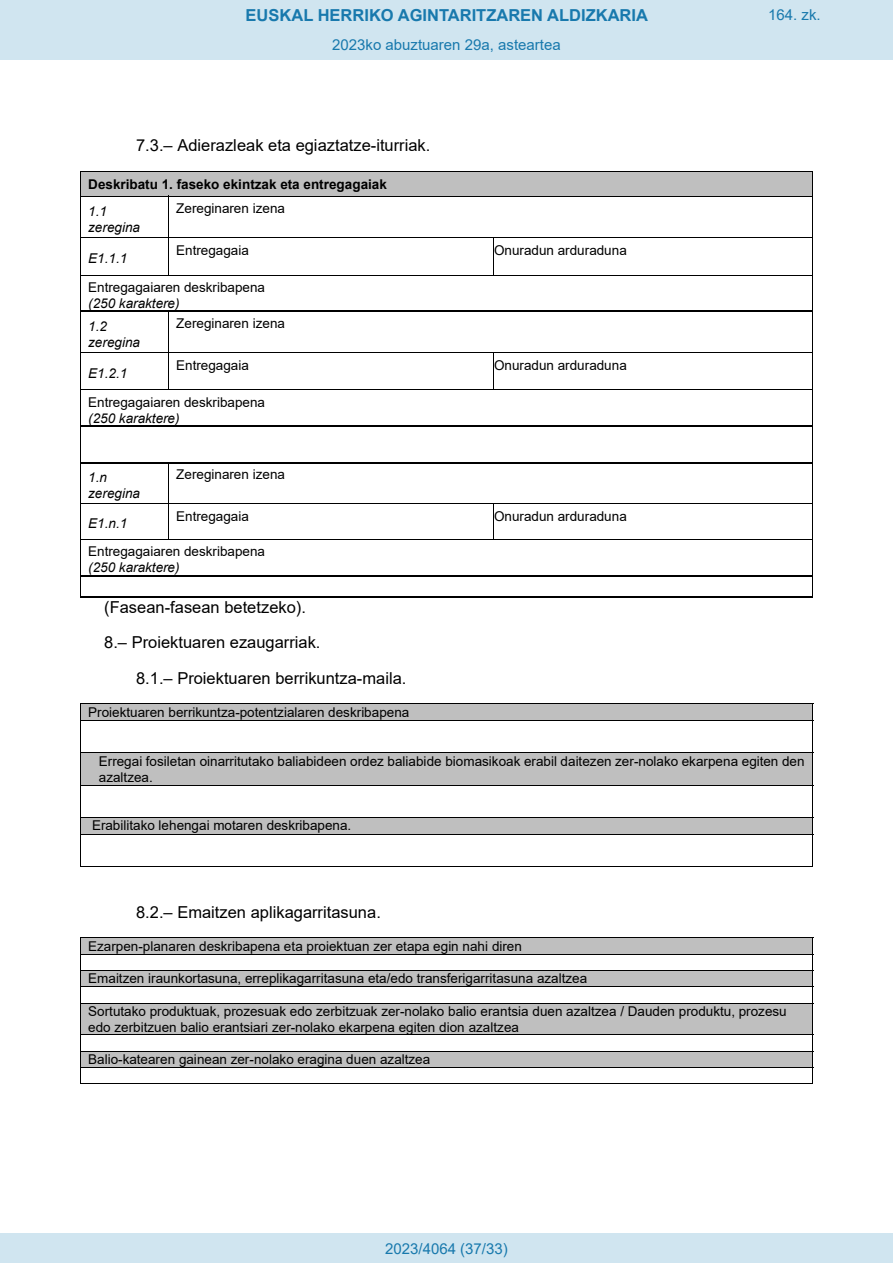
<style>
.page{position:relative;width:893px;height:1263px;background:#fff}
.page>*{position:absolute;margin:0;border:0;box-sizing:border-box;transform-origin:0 0}
.t1{font:16.5px "Arial";color:#000}
.t2{font:700 16.5px "Arial";color:#1879ad}
.Paginacion_Centro{font:15px "Arial";color:#1879ad}
.t3{font:13.5px/15.6px "Arial";color:#000}
.t4{font:italic 13.5px/15.5px "Arial";color:#000}
.t5{font:700 13.5px/27.2px "Arial";color:#000}
.s1{font-weight:400;font-style:italic}
.s2{font-style:italic}
</style>
<div class="page">
<div style="left:81px;top:172px;width:731px;height:24px;background:#bfbfbf"></div>
<svg style="left:80px;top:172px;width:1px;height:29px"></svg>
<hr style="left:81px;top:196px;width:87px;height:1px;background:#000">
<hr style="left:169px;top:196px;width:643px;height:1px;background:#000">
<svg style="left:812px;top:172px;width:1px;height:29px"></svg>
<hr style="left:80px;top:201px;width:1px;height:36px;background:#000">
<hr style="left:168px;top:201px;width:1px;height:36px;background:#000">
<hr style="left:812px;top:201px;width:1px;height:36px;background:#000">
<hr style="left:81px;top:237px;width:87px;height:1px;background:#000">
<hr style="left:169px;top:237px;width:324px;height:1px;background:#000">
<hr style="left:494px;top:237px;width:318px;height:1px;background:#000">
<hr style="left:80px;top:242px;width:1px;height:33px;background:#000">
<hr style="left:168px;top:242px;width:1px;height:33px;background:#000">
<hr style="left:493px;top:242px;width:1px;height:33px;background:#000">
<hr style="left:812px;top:242px;width:1px;height:33px;background:#000">
<hr style="left:81px;top:275px;width:731px;height:1px;background:#000">
<hr style="left:80px;top:280px;width:1px;height:31px;background:#000">
<hr style="left:812px;top:280px;width:1px;height:31px;background:#000">
<hr style="left:81px;top:311px;width:87px;height:1px;background:#000">
<hr style="left:168px;top:311px;width:644px;height:1px;background:#000">
<hr style="left:80px;top:316px;width:1px;height:36px;background:#000">
<hr style="left:168px;top:316px;width:1px;height:36px;background:#000">
<hr style="left:812px;top:316px;width:1px;height:36px;background:#000">
<hr style="left:81px;top:352px;width:87px;height:1px;background:#000">
<hr style="left:169px;top:352px;width:324px;height:1px;background:#000">
<hr style="left:494px;top:352px;width:318px;height:1px;background:#000">
<hr style="left:80px;top:357px;width:1px;height:33px;background:#000">
<hr style="left:168px;top:357px;width:1px;height:33px;background:#000">
<hr style="left:493px;top:357px;width:1px;height:33px;background:#000">
<hr style="left:812px;top:357px;width:1px;height:33px;background:#000">
<hr style="left:81px;top:390px;width:731px;height:1px;background:#000">
<hr style="left:80px;top:395px;width:1px;height:31px;background:#000">
<hr style="left:812px;top:395px;width:1px;height:31px;background:#000">
<hr style="left:81px;top:426px;width:731px;height:1px;background:#000">
<hr style="left:80px;top:431px;width:1px;height:31px;background:#000">
<hr style="left:812px;top:431px;width:1px;height:31px;background:#000">
<hr style="left:81px;top:462px;width:87px;height:1px;background:#000">
<hr style="left:168px;top:462px;width:644px;height:1px;background:#000">
<hr style="left:80px;top:467px;width:1px;height:36px;background:#000">
<hr style="left:168px;top:467px;width:1px;height:36px;background:#000">
<hr style="left:812px;top:467px;width:1px;height:36px;background:#000">
<hr style="left:81px;top:503px;width:87px;height:1px;background:#000">
<hr style="left:169px;top:503px;width:324px;height:1px;background:#000">
<hr style="left:494px;top:503px;width:318px;height:1px;background:#000">
<hr style="left:80px;top:508px;width:1px;height:31px;background:#000">
<hr style="left:168px;top:508px;width:1px;height:31px;background:#000">
<hr style="left:493px;top:508px;width:1px;height:31px;background:#000">
<hr style="left:812px;top:508px;width:1px;height:31px;background:#000">
<hr style="left:81px;top:539px;width:731px;height:1px;background:#000">
<hr style="left:80px;top:544px;width:1px;height:31px;background:#000">
<hr style="left:812px;top:544px;width:1px;height:31px;background:#000">
<hr style="left:81px;top:575px;width:731px;height:1px;background:#000">
<svg style="left:80px;top:575px;width:1px;height:21px"></svg>
<hr style="left:80px;top:596px;width:732px;height:1px;background:#000">
<svg style="left:812px;top:575px;width:1px;height:22px"></svg>
<div style="left:88px;top:704px;width:717px;height:16px;background:#bfbfbf"></div>
<hr style="left:80px;top:704px;width:733px;height:1px;background:#000">
<svg style="left:80px;top:705px;width:1px;height:15px"></svg>
<svg style="left:812px;top:705px;width:1px;height:15px"></svg>
<hr style="left:80px;top:720px;width:733px;height:1px;background:#000">
<hr style="left:80px;top:721px;width:1px;height:31px;background:#000">
<hr style="left:812px;top:721px;width:1px;height:31px;background:#000">
<div style="left:88px;top:753px;width:717px;height:16px;background:#bfbfbf"></div>
<div style="left:88px;top:769px;width:717px;height:16px;background:#bfbfbf"></div>
<hr style="left:80px;top:752px;width:733px;height:1px;background:#000">
<hr style="left:80px;top:753px;width:1px;height:32px;background:#000">
<hr style="left:812px;top:753px;width:1px;height:32px;background:#000">
<hr style="left:80px;top:785px;width:733px;height:1px;background:#000">
<hr style="left:80px;top:785px;width:1px;height:32px;background:#000">
<hr style="left:812px;top:785px;width:1px;height:32px;background:#000">
<div style="left:88px;top:818px;width:717px;height:16px;background:#bfbfbf"></div>
<hr style="left:80px;top:817px;width:733px;height:1px;background:#000">
<svg style="left:80px;top:818px;width:1px;height:16px"></svg>
<svg style="left:812px;top:818px;width:1px;height:16px"></svg>
<hr style="left:80px;top:834px;width:733px;height:1px;background:#000">
<hr style="left:80px;top:834px;width:1px;height:33px;background:#000">
<hr style="left:80px;top:866px;width:732px;height:1px;background:#000">
<hr style="left:812px;top:834px;width:1px;height:33px;background:#000">
<div style="left:88px;top:938px;width:717px;height:16px;background:#bfbfbf"></div>
<hr style="left:80px;top:937px;width:733px;height:1px;background:#000">
<hr style="left:80px;top:954px;width:733px;height:1px;background:#000">
<div style="left:88px;top:971px;width:717px;height:15px;background:#bfbfbf"></div>
<hr style="left:80px;top:970px;width:733px;height:1px;background:#000">
<hr style="left:80px;top:986px;width:733px;height:1px;background:#000">
<svg style="left:80px;top:938px;width:1px;height:65px"></svg>
<svg style="left:812px;top:938px;width:1px;height:65px"></svg>
<div style="left:88px;top:1003px;width:717px;height:16px;background:#bfbfbf"></div>
<div style="left:88px;top:1019px;width:717px;height:15px;background:#bfbfbf"></div>
<hr style="left:80px;top:1003px;width:733px;height:1px;background:#000">
<hr style="left:80px;top:1003px;width:1px;height:31px;background:#000">
<hr style="left:812px;top:1003px;width:1px;height:31px;background:#000">
<hr style="left:80px;top:1034px;width:733px;height:1px;background:#000">
<div style="left:88px;top:1051px;width:717px;height:16px;background:#bfbfbf"></div>
<hr style="left:80px;top:1051px;width:733px;height:1px;background:#000">
<hr style="left:80px;top:1067px;width:733px;height:1px;background:#000">
<svg style="left:80px;top:1035px;width:1px;height:48px"></svg>
<hr style="left:80px;top:1083px;width:732px;height:1px;background:#000">
<svg style="left:812px;top:1035px;width:1px;height:49px"></svg>
<div style="left:0;top:0;width:893px;height:60px;background:#d0e5f0"></div>
<div style="left:0;top:1233px;width:893px;height:30px;background:#d0e5f0"></div>
<p class="t2" style="left:246px;top:3px;width:404px">EUSKAL HERRIKO AGINTARITZAREN ALDIZKARIA</p>
<p class="Paginacion_Centro" style="left:768px;top:5px;width:54px">164. zk.</p>
<p class="Paginacion_Centro" style="left:332px;top:35px;width:230px">2023ko abuztuaren 29a, asteartea</p>
<p class="t1" style="left:136px;top:134px;width:296px">7.3.– Adierazleak eta egiaztatze-iturriak.</p>
<p class="t5" style="left:88px;top:171px;width:300px">Deskribatu 1. faseko ekintzak eta entregagaiak<br><span class="s1">1.1</span></p>
<p class="t4" style="left:88px;top:219px;width:53px">zeregina</p>
<p class="t3" style="left:176px;top:201px;width:110px">Zereginaren izena</p>
<p class="t3" style="left:176px;top:242px;width:74px">Entregagaia</p>
<p class="t3" style="left:494px;top:242px;width:134px">Onuradun arduraduna</p>
<p class="t3" style="left:88px;top:279px;width:178px">Entregagaiaren deskribapena <span class="s2">(250 karaktere)</span></p>
<p class="t4" style="left:88px;top:319px;width:53px">1.2 zeregina</p>
<p class="t3" style="left:176px;top:316px;width:110px">Zereginaren izena</p>
<p class="t4" style="left:88px;top:366px;width:41px">E1.2.1</p>
<p class="t4" style="left:88px;top:251px;width:41px">E1.1.1</p>
<p class="t3" style="left:176px;top:357px;width:74px">Entregagaia</p>
<p class="t3" style="left:494px;top:357px;width:134px">Onuradun arduraduna</p>
<p class="t3" style="left:88px;top:394px;width:178px">Entregagaiaren deskribapena <span class="s2">(250 karaktere)</span></p>
<p class="t4" style="left:88px;top:470px;width:53px">1.n zeregina</p>
<p class="t3" style="left:176px;top:467px;width:110px">Zereginaren izena</p>
<p class="t4" style="left:88px;top:516px;width:41px">E1.n.1</p>
<p class="t3" style="left:176px;top:508px;width:74px">Entregagaia</p>
<p class="t3" style="left:494px;top:508px;width:134px">Onuradun arduraduna</p>
<p class="t3" style="left:88px;top:544px;width:178px">Entregagaiaren deskribapena <span class="s2">(250 karaktere)</span></p>
<p class="t1" style="left:104px;top:595px;width:203px">(Fasean-fasean betetzeko).</p>
<p class="t1" style="left:104px;top:631px;width:218px">8.– Proiektuaren ezaugarriak.</p>
<p class="t1" style="left:136px;top:666px;width:272px">8.1.– Proiektuaren berrikuntza-maila.</p>
<p class="t3" style="left:88px;top:704px;width:323px">Proiektuaren berrikuntza-potentzialaren deskribapena</p>
<p class="t3" style="left:99px;top:753px;width:707px">Erregai fosiletan oinarritutako baliabideen ordez baliabide biomasikoak erabil daitezen zer-nolako ekarpena egiten den azaltzea.</p>
<p class="t3" style="left:92px;top:818px;width:261px">Erabilitako lehengai motaren deskribapena.</p>
<p class="t1" style="left:136px;top:900px;width:246px">8.2.– Emaitzen aplikagarritasuna.</p>
<p class="t3" style="left:88px;top:938px;width:435px">Ezarpen-planaren deskribapena eta proiektuan zer etapa egin nahi diren</p>
<p class="t3" style="left:88px;top:971px;width:500px">Emaitzen iraunkortasuna, erreplikagarritasuna eta/edo transferigarritasuna azaltzea</p>
<p class="t3" style="left:88px;top:1003px;width:700px">Sortutako produktuak, prozesuak edo zerbitzuak zer-nolako balio erantsia duen azaltzea / Dauden produktu, prozesu edo zerbitzuen balio erantsiari zer-nolako ekarpena egiten dion azaltzea</p>
<p class="t3" style="left:88px;top:1051px;width:343px">Balio-katearen gainean zer-nolako eragina duen azaltzea</p>
<p class="Paginacion_Centro" style="left:385px;top:1238px;width:124px">2023/4064 (37/33)</p>
</div>
